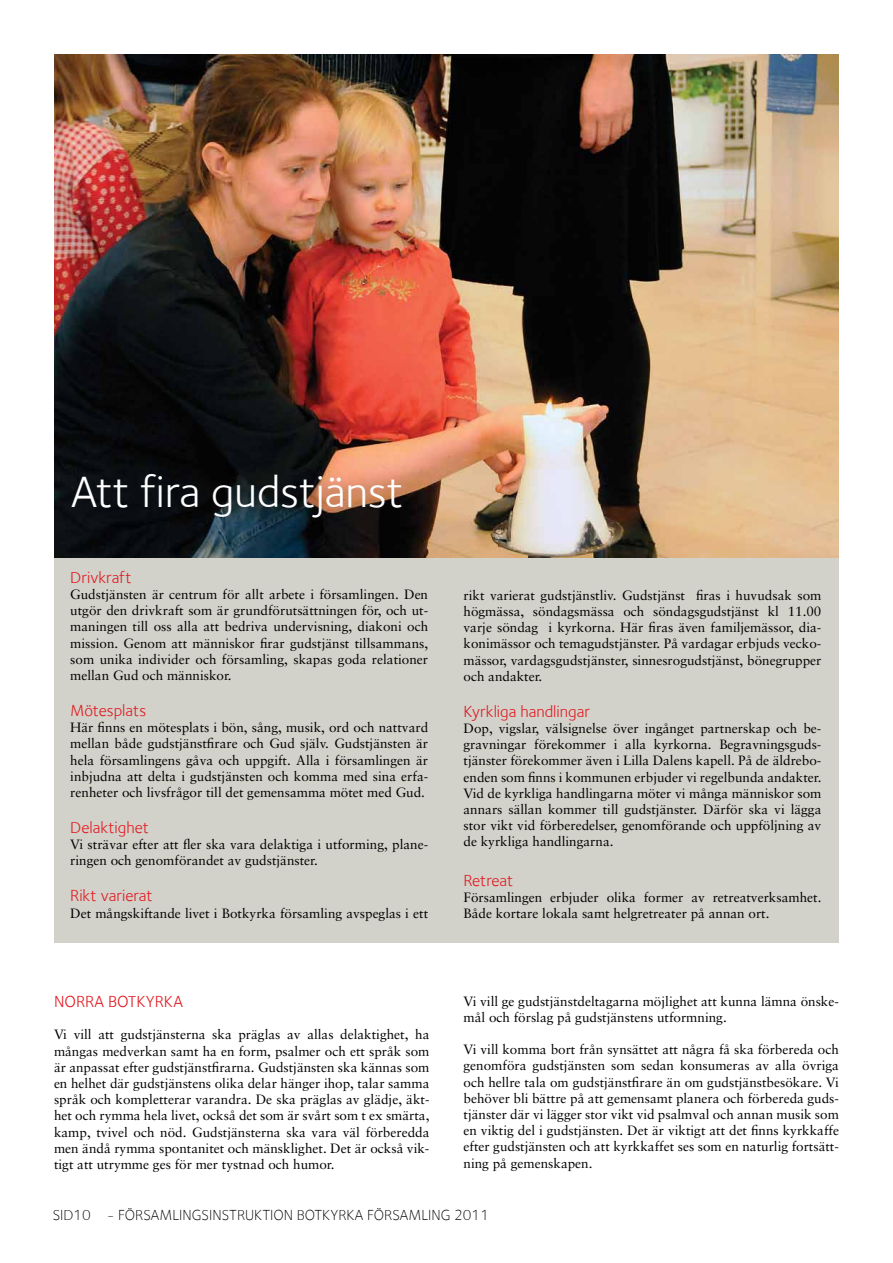
<style>
.page{position:relative;width:893px;height:1263px;background:#fff}
.page>*{position:absolute;margin:0;border:0;box-sizing:border-box;transform-origin:0 0}
.t1{font:45px "Foundry Sterling";color:#fff}
.t2{font:16.5px "Foundry Sterling";color:#e11b22}
.t3{font:300 15px "Foundry Sterling";color:#000}
.t4{font:13.5px/16.2px "Sabon LT";color:#000;text-align:justify}
</style>
<div class="page">
<img style="left:54px;top:54px;width:785px;height:504px">
<div style="left:54px;top:558px;width:785px;height:384px;background:#d2d2ca"></div>
<h1 class="t1" style="left:71px;top:465px;width:334px">Att fira gudstjänst</h1>
<p class="t2" style="left:70px;top:568px;width:63px">Drivkraft</p>
<p class="t4" style="left:70px;top:586px;width:359px">Gudstjänsten är centrum för allt arbete i församlingen. Den utgör den drivkraft som är grundförutsättningen för, och ut&shy;maningen till oss alla att bedriva undervisning, diakoni och mission. Genom att människor firar gudstjänst tillsammans, som unika individer och församling, skapas goda relationer mellan Gud och människor.</p>
<p class="t2" style="left:70px;top:701px;width:77px">Mötesplats</p>
<p class="t4" style="left:70px;top:719px;width:359px">Här finns en mötesplats i bön, sång, musik, ord och nattvard mellan både gudstjänstfirare och Gud själv. Gudstjänsten är hela församlingens gåva och uppgift. Alla i församlingen är inbjudna att delta i gudstjänsten och komma med sina erfa&shy;renheter och livsfrågor till det gemensamma mötet med Gud.</p>
<p class="t2" style="left:70px;top:818px;width:80px">Delaktighet</p>
<p class="t4" style="left:70px;top:836px;width:359px">Vi strävar efter att fler ska vara delaktiga i utforming, plane&shy;ringen och genomförandet av gudstjänster.</p>
<p class="t2" style="left:70px;top:886px;width:84px">Rikt varierat</p>
<p class="t4" style="left:70px;top:905px;width:359px">Det mångskiftande livet i Botkyrka församling avspeglas i ett</p>
<p class="t2" style="left:54px;top:992px;width:11px">NORRA</p>
<p class="t2" style="left:108px;top:992px;width:20px">BOTKYRKA</p>
<p class="t4" style="left:54px;top:1026px;width:377px">Vi vill att gudstjänsterna ska präglas av allas delaktighet, ha mångas medverkan samt ha en form, psalmer och ett språk som är anpassat efter gudstjänstfirarna. Gudstjänsten ska kännas som en helhet där gudstjänstens olika delar hänger ihop, talar samma språk och kompletterar varandra. De ska präglas av glädje, äkt&shy;het och rymma hela livet, också det som är svårt som t ex smärta, kamp, tvivel och nöd. Gudstjänsterna ska vara väl förberedda men ändå rymma spontanitet och mänsklighet. Det är också vik&shy;tigt att utrymme ges för mer tystnad och humor.</p>
<p class="t4" style="left:463px;top:587px;width:359px">rikt varierat gudstjänstliv. Gudstjänst firas i huvudsak som högmässa, söndagsmässa och söndagsgudstjänst kl 11.00 varje söndag i kyrkorna. Här firas även familjemässor, dia&shy;konimässor och temagudstjänster. På vardagar erbjuds vecko&shy;mässor, vardagsgudstjänster, sinnesrogudstjänst, bönegrupper och andakter.</p>
<p class="t2" style="left:463px;top:702px;width:128px">Kyrkliga handlingar</p>
<p class="t4" style="left:463px;top:720px;width:359px">Dop, vigslar, välsignelse över ingånget partnerskap och be&shy;gravningar förekommer i alla kyrkorna. Begravningsguds&shy;tjänster förekommer även i Lilla Dalens kapell. På de äldrebo&shy;enden som finns i kommunen erbjuder vi regelbunda andakter.<br>Vid de kyrkliga handlingarna möter vi många människor som annars sällan kommer till gudstjänster. Därför ska vi lägga stor vikt vid förberedelser, genomförande och uppföljning av de kyrkliga handlingarna.</p>
<p class="t2" style="left:463px;top:871px;width:51px">Retreat</p>
<p class="t4" style="left:463px;top:889px;width:359px">Församlingen erbjuder olika former av retreatverksamhet.<br>Både kortare lokala samt helgretreater på annan ort.</p>
<p class="t4" style="left:463px;top:992px;width:377px">Vi vill ge gudstjänstdeltagarna möjlighet att kunna lämna önske&shy;mål och förslag på gudstjänstens utformning.</p>
<p class="t4" style="left:463px;top:1041px;width:377px">Vi vill komma bort från synsättet att några få ska förbereda och genomföra gudstjänsten som sedan konsumeras av alla övriga och hellre tala om gudstjänstfirare än om gudstjänstbesökare. Vi behöver bli bättre på att gemensamt planera och förbereda guds&shy;tjänster där vi lägger stor vikt vid psalmval och annan musik som en viktig del i gudstjänsten. Det är viktigt att det finns kyrkkaffe efter gudstjänsten och att kyrkkaffet ses som en naturlig fortsätt&shy;ning på gemenskapen.</p>
<p class="t3" style="left:53px;top:1206px;width:438px">SID10 - FÖRSAMLINGSINSTRUKTION BOTKYRKA FÖRSAMLING 2011</p>
</div>
